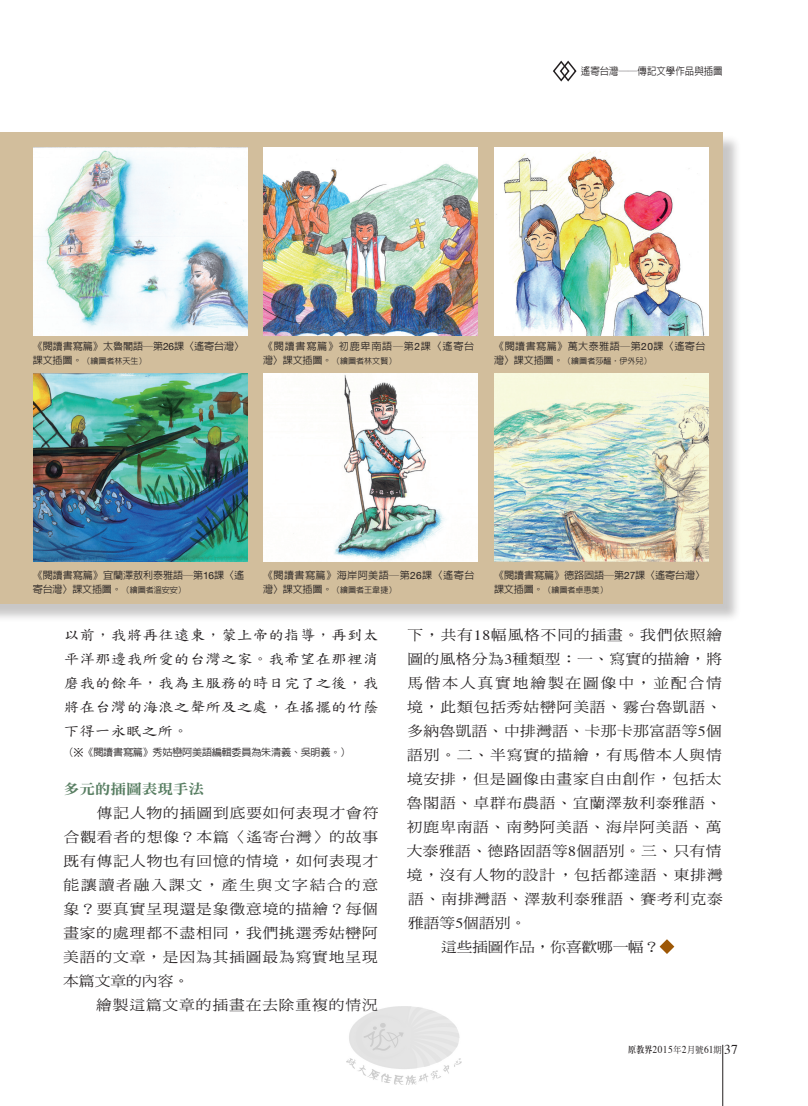
<style>
.page{position:relative;width:808px;height:1106px;background:#fff}
.page>*{position:absolute;margin:0;border:0;box-sizing:border-box;transform-origin:0 0}
.t1{font:14.1px/24px "DF Ming Std W5";letter-spacing:.055em;color:#231f20;text-align:justify;scale:1.11 1}
.t2{font:14.1px/24px "DF Biao Kai Shu Std W5";color:#231f20;text-align:justify;scale:1.11 1}
.t3{font:14.1px "DF Ming Std W5";letter-spacing:.025em;color:#231f20;scale:1.11 1}
.t4{font:14.1px "DF Ming Std W5";letter-spacing:.115em;color:#231f20;scale:1.11 1}
.t5{font:14.1px "DF Ming Std W5";letter-spacing:-.01em;color:#231f20;scale:1.11 1}
.t6{font:14.1px "DF Ming Std W9";letter-spacing:-.01em;color:#577d61;scale:1.11 1}
.t7{font:10.5px "Times";letter-spacing:.05em;color:#231f20;scale:.9 1}
.t8{font:500 10.5px "AR Hei B5";color:#231f20;scale:.9 1}
.t9{font:500 10.2px/13.5px "AR Hei B5";letter-spacing:-.01em;color:#231f20}
.t10{font:500 10.2px "AR Hei B5";letter-spacing:.04em;color:#231f20}
.t11{font:500 10.2px "AR Hei B5";letter-spacing:.07em;color:#231f20}
.t12{font:500 8.1px "AR Hei B5";letter-spacing:-.01em;color:#231f20}
.s1{font-family:"Helvetica Neue";font-weight:400}
.s2{font-size:10.2px}
.s3{font-size:8.1px}
.s4{font-family:"Li Hei Pro";font-weight:400}
.s5{font-family:"Times"}
.s6{font-family:"AR Ming B5";font-weight:800;font-size:9px}
.s7{font-family:"DF Ming Std W5";font-size:9px}
.s8{font-size:13.5px}
</style>
<div class="page">
<hr style="left:722px;top:1044px;width:1px;height:62px;background:#231f20">
<div style="left:0;top:134px;width:742px;height:488px;background:#231f20;opacity:.25"></div>
<div style="left:0;top:132px;width:723px;height:472px;background:#d2be9c"></div>
<svg style="left:553px;top:60px;width:24px;height:22px"></svg>
<svg style="left:659px;top:939px;width:15px;height:15px"></svg>
<img style="left:34px;top:147px;width:214px;height:188px">
<img style="left:263px;top:147px;width:214px;height:188px">
<img style="left:494px;top:147px;width:214px;height:188px">
<img style="left:34px;top:373px;width:214px;height:188px">
<img style="left:263px;top:373px;width:214px;height:188px">
<img style="left:494px;top:373px;width:214px;height:188px">
<img style="left:347px;top:1006px;width:114px;height:78px">
<p class="t8" style="left:581px;top:66px;width:159px">遙寄台灣──傳記文學作品與插圖</p>
<p class="t9" style="left:33px;top:340px;width:213px">《閱讀書寫篇》太魯閣語─第<span class="s1">26</span>課〈遙寄台灣〉</p>
<p class="t12" style="left:33px;top:357px;width:115px"><span class="s2">課文插圖。</span>（繪圖者林天生）</p>
<p class="t11" style="left:263px;top:341px;width:213px">《閱讀書寫篇》初鹿卑南語─第<span class="s1">2</span>課〈遙寄台</p>
<p class="t12" style="left:263px;top:357px;width:135px"><span class="s2">灣〉課文插圖。</span>（繪圖者林文賢）</p>
<p class="t10" style="left:494px;top:341px;width:213px">《閱讀書寫篇》萬大泰雅語─第<span class="s1">20</span>課〈遙寄台</p>
<p class="t12" style="left:494px;top:357px;width:159px"><span class="s2">灣〉課文插圖。</span>（繪圖者莎醞‧伊外兒）</p>
<p class="t9" style="left:33px;top:568px;width:213px">《閱讀書寫篇》宜蘭澤敖利泰雅語─第<span class="s1">16</span>課〈遙寄台灣〉課文插圖。<span class="s3">（繪圖者溫安安）</span></p>
<p class="t10" style="left:263px;top:570px;width:213px">《閱讀書寫篇》海岸阿美語─第<span class="s1">26</span>課〈遙寄台</p>
<p class="t12" style="left:263px;top:585px;width:135px"><span class="s2">灣〉課文插圖。</span>（繪圖者王韋捷）</p>
<p class="t9" style="left:494px;top:568px;width:213px">《閱讀書寫篇》德路固語─第<span class="s1">27</span>課〈遙寄台灣〉</p>
<p class="t12" style="left:494px;top:585px;width:115px"><span class="s2">課文插圖。</span>（繪圖者卓惠美）</p>
<p class="t2" style="left:64px;top:622px;width:285px">以前，我將再往遠東，蒙上帝的指導，再到太平洋那邊我所愛的台灣之家。我希望在那裡消磨我的餘年，我為主服務的時日完了之後，我將在台灣的海浪之聲所及之處，在搖擺的竹蔭下得一永眠之所。</p>
<p class="t9" style="left:64px;top:745px;width:288px">（<span class="s4">※</span>《閱讀書寫篇》秀姑巒阿美語編輯委員為朱清義、吳明義。）</p>
<p class="t6" style="left:64px;top:781px;width:128px">多元的插圖表現手法</p>
<p class="t1" style="left:63px;top:801px;width:285px;text-indent:34px">傳記人物的插圖到底要如何表現才會符合觀看者的想像？本篇〈遙寄台灣〉的故事既有傳記人物也有回憶的情境，如何表現才能讓讀者融入課文，產生與文字結合的意象？要真實呈現還是象徵意境的描繪？每個畫家的處理都不盡相同，我們挑選秀姑巒阿美語的文章，是因為其插圖最為寫實地呈現本篇文章的內容。</p>
<p class="t1" style="left:96px;top:993px;width:255px">繪製這篇文章的插畫在去除重複的情況</p>
<p class="t1" style="left:408px;top:622px;width:285px">下，共有<span class="s5">18</span>幅風格不同的插畫。我們依照繪</p>
<p class="t3" style="left:407px;top:651px;width:285px">圖的風格分為<span class="s5">3</span>種類型：一、寫實的描繪，將</p>
<p class="t4" style="left:407px;top:675px;width:285px">馬偕本人真實地繪製在圖像中，並配合情</p>
<p class="t1" style="left:407px;top:694px;width:285px">境，此類包括秀姑巒阿美語、霧台魯凱語、</p>
<p class="t3" style="left:407px;top:723px;width:285px">多納魯凱語、中排灣語、卡那卡那富語等<span class="s5">5</span>個</p>
<p class="t1" style="left:407px;top:742px;width:285px">語別。二、半寫實的描繪，有馬偕本人與情</p>
<p class="t1" style="left:407px;top:766px;width:285px">境安排，但是圖像由畫家自由創作，包括太</p>
<p class="t1" style="left:407px;top:790px;width:285px">魯閣語、卓群布農語、宜蘭澤敖利泰雅語、</p>
<p class="t1" style="left:407px;top:814px;width:285px">初鹿卑南語、南勢阿美語、海岸阿美語、萬</p>
<p class="t3" style="left:407px;top:843px;width:285px">大泰雅語、德路固語等<span class="s5">8</span>個語別。三、只有情</p>
<p class="t1" style="left:407px;top:862px;width:286px">境，沒有人物的設計，包括都達語、東排灣</p>
<p class="t1" style="left:408px;top:886px;width:285px">語、南排灣語、澤敖利泰雅語、賽考利克泰</p>
<p class="t1" style="left:408px;top:910px;width:108px">雅語等<span class="s5">5</span>個語別。</p>
<p class="t5" style="left:441px;top:939px;width:198px">這些插圖作品，你喜歡哪一幅？</p>
<p class="t7" style="left:628px;top:1039px;width:123px"><span class="s6">原教界</span>2015<span class="s7">年</span>2<span class="s7">月號</span>61<span class="s7">期</span> <span class="s8">37</span></p>
</div>
